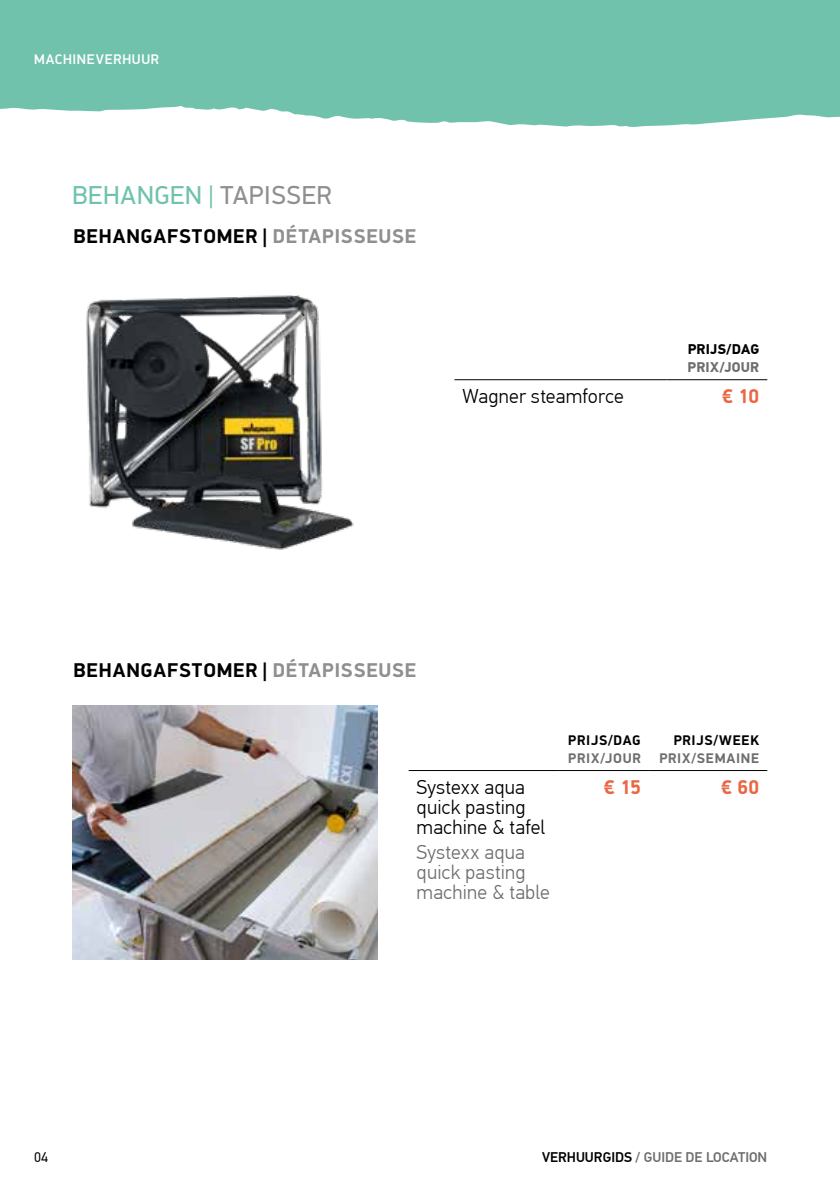
<style>
.page{position:relative;width:840px;height:1191px;background:#fff}
.page>*{position:absolute;margin:0;border:0;box-sizing:border-box;transform-origin:0 0}
.t1{font:26px "PFDIN Display Pro";letter-spacing:.025em;color:#70c2ad}
.t2{font:700 20px "PFDIN Display Pro";letter-spacing:.035em;color:#000}
.t3{font:300 20px/20px "PF Din Text Pro";letter-spacing:.01em;color:#000}
.t4{font:300 20px/20px "PF Din Text Pro";letter-spacing:.015em;color:#6e6e6e}
.t5{font:700 20px "PFDIN Display Pro";color:#ea6744}
.t6{font:500 14px "PF Din Text Pro";color:#6e6e6e}
.t7{font:700 14px "PFDIN Display Pro";letter-spacing:.05em;color:#6e6e6e}
.t8{font:700 14px "PFDIN Display Pro";letter-spacing:.05em;color:#000}
.t9{font:500 14px "PFDIN Display Pro";letter-spacing:.05em;color:#fff}
.t10{font:700 14px "PF Din Text Pro";letter-spacing:.01em;color:#000}
.t11{font:700 14px "PF Din Text Pro";letter-spacing:.02em;color:#6e6e6e}
.t12{font:14px "PF Din Text Pro";color:#000}
.s1{color:#8f8f8f}
.s2{color:#000}
</style>
<div class="page">
<img style="left:86px;top:295px;width:268px;height:255px">
<img style="left:72px;top:706px;width:305px;height:253px">
<svg style="left:0;top:0;width:839px;height:127px;background:#7ac6b3"></svg>
<hr style="left:454px;top:379px;width:212px;height:1px;background:#000">
<hr style="left:666px;top:379px;width:100px;height:1px;background:#000">
<hr style="left:408px;top:770px;width:149px;height:1px;background:#000">
<hr style="left:557px;top:770px;width:91px;height:1px;background:#000">
<hr style="left:648px;top:770px;width:118px;height:1px;background:#000">
<p class="t9" style="left:34px;top:51px;width:126px">MACHINEVERHUUR</p>
<h1 class="t1" style="left:72px;top:180px;width:261px">BEHANGEN | <span class="s1">TAPISSER</span></h1>
<p class="t2" style="left:73px;top:224px;width:344px">BEHANGAFSTOMER | <span class="s1">DÉTAPISSEUSE</span></p>
<p class="t10" style="left:687px;top:340px;width:73px">PRIJS/DAG</p>
<p class="t11" style="left:687px;top:358px;width:73px">PRIX/JOUR</p>
<p class="t3" style="left:462px;top:386px;width:163px">Wagner steamforce</p>
<p class="t5" style="left:721px;top:384px;width:39px">€ 10</p>
<p class="t2" style="left:73px;top:658px;width:344px">BEHANGAFSTOMER | <span class="s1">DÉTAPISSEUSE</span></p>
<p class="t8" style="left:568px;top:731px;width:74px">PRIJS/DAG</p>
<p class="t7" style="left:568px;top:749px;width:74px">PRIX/JOUR</p>
<p class="t8" style="left:673px;top:731px;width:87px">PRIJS/WEEK</p>
<p class="t7" style="left:659px;top:749px;width:101px">PRIX/SEMAINE</p>
<p class="t3" style="left:416px;top:777px;width:130px">Systexx aqua quick pasting machine &amp; tafel</p>
<p class="t4" style="left:416px;top:842px;width:135px">Systexx aqua quick pasting machine &amp; table</p>
<p class="t5" style="left:603px;top:774px;width:38px">€ 15</p>
<p class="t5" style="left:720px;top:774px;width:40px">€ 60</p>
<p class="t12" style="left:34px;top:1149px;width:15px">04</p>
<p class="t6" style="left:542px;top:1148px;width:226px"><span class="s2">VERHUURGIDS</span> / GUIDE DE LOCATION</p>
</div>
